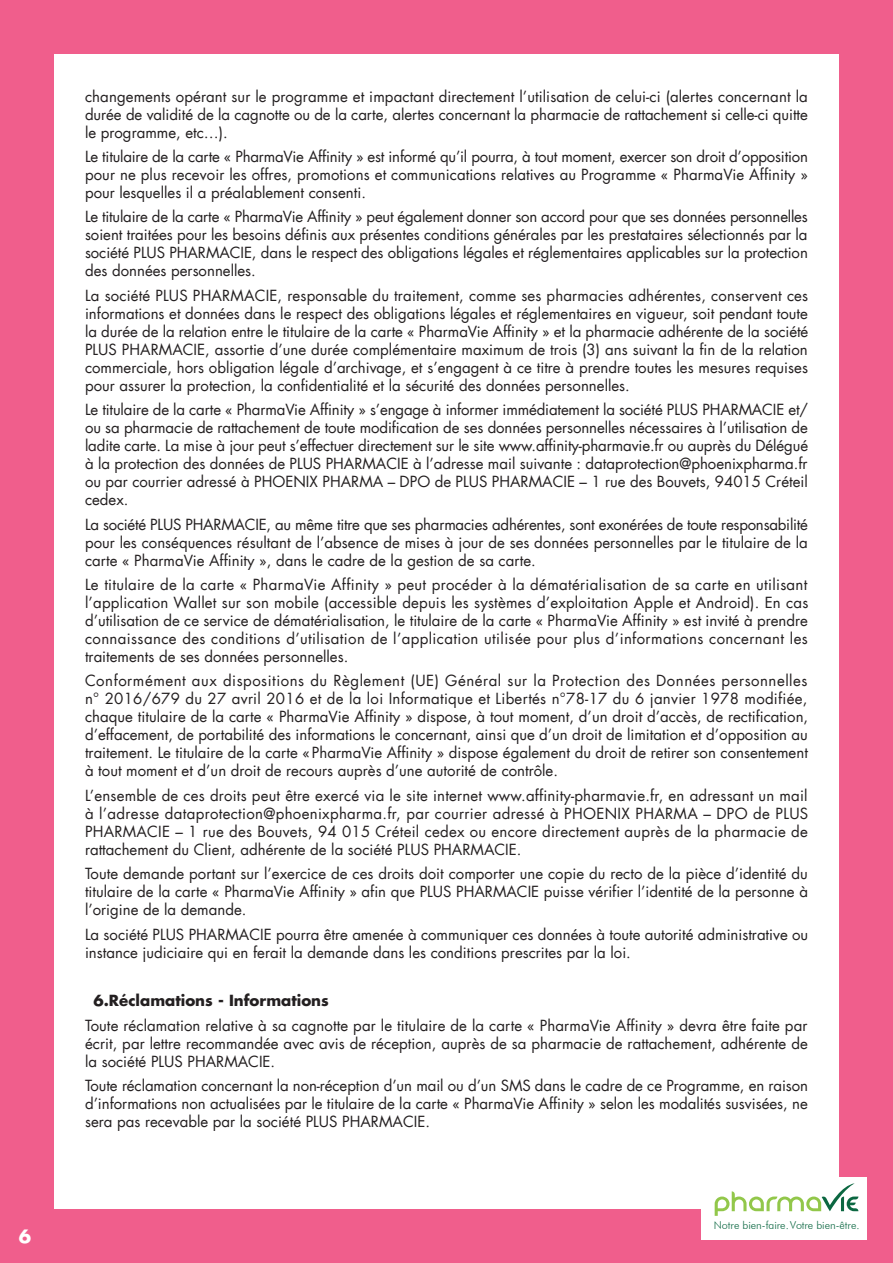
<style>
.page{position:relative;width:893px;height:1263px;background:#f05e8c}
.page>*{position:absolute;margin:0;border:0;box-sizing:border-box;transform-origin:0 0}
.t1{font:700 18px "Futura LT";color:#fff}
.t2{font:15px/18px "Futura LT";color:#231f20;text-align:justify}
.t3{font:700 15px "Futura LT";color:#231f20}
.t4{font:300 10.8px "Futura BT";color:#0b6741}
</style>
<div class="page">
<div style="left:54px;top:54px;width:785px;height:1155px;background:#fff"></div>
<div style="left:701px;top:1178px;width:166px;height:62px;background:#fff"></div>
<svg style="left:715px;top:1183px;width:143px;height:33px"></svg>
<p class="t1" style="left:19px;top:1225px;width:14px">6</p>
<p class="t2" style="left:85px;top:87px;width:724px">changements opérant sur le programme et impactant directement l’utilisation de celui-ci (alertes concernant la durée de validité de la cagnotte ou de la carte, alertes concernant la pharmacie de rattachement si celle-ci quitte le programme, etc…).</p>
<p class="t2" style="left:85px;top:148px;width:724px">Le titulaire de la carte « PharmaVie Affinity » est informé qu’il pourra, à tout moment, exercer son droit d’opposition pour ne plus recevoir les offres, promotions et communications relatives au Programme « PharmaVie Affinity » pour lesquelles il a préalablement consenti.</p>
<p class="t2" style="left:85px;top:208px;width:724px">Le titulaire de la carte « PharmaVie Affinity » peut également donner son accord pour que ses données personnelles soient traitées pour les besoins définis aux présentes conditions générales par les prestataires sélectionnés par la société PLUS PHARMACIE, dans le respect des obligations légales et réglementaires applicables sur la protection des données personnelles.</p>
<p class="t2" style="left:85px;top:286px;width:725px">La société PLUS PHARMACIE, responsable du traitement, comme ses pharmacies adhérentes, conservent ces informations et données dans le respect des obligations légales et réglementaires en vigueur, soit pendant toute la durée de la relation entre le titulaire de la carte « PharmaVie Affinity » et la pharmacie adhérente de la société PLUS PHARMACIE, assortie d’une durée complémentaire maximum de trois (3) ans suivant la fin de la relation commerciale, hors obligation légale d’archivage, et s’engagent à ce titre à prendre toutes les mesures requises pour assurer la protection, la confidentialité et la sécurité des données personnelles.</p>
<p class="t2" style="left:85px;top:401px;width:725px">Le titulaire de la carte « PharmaVie Affinity » s’engage à informer immédiatement la société PLUS PHARMACIE et/ ou sa pharmacie de rattachement de toute modification de ses données personnelles nécessaires à l’utilisation de ladite carte. La mise à jour peut s’effectuer directement sur le site www.affinity-pharmavie.fr ou auprès du Délégué à la protection des données de PLUS PHARMACIE à l’adresse mail suivante : dataprotection@phoenixpharma.fr ou par courrier adressé à PHOENIX PHARMA – DPO de PLUS PHARMACIE – 1 rue des Bouvets, 94015 Créteil cedex.</p>
<p class="t2" style="left:85px;top:515px;width:724px">La société PLUS PHARMACIE, au même titre que ses pharmacies adhérentes, sont exonérées de toute responsabilité pour les conséquences résultant de l’absence de mises à jour de ses données personnelles par le titulaire de la carte « PharmaVie Affinity », dans le cadre de la gestion de sa carte.</p>
<p class="t2" style="left:85px;top:576px;width:725px">Le titulaire de la carte « PharmaVie Affinity » peut procéder à la dématérialisation de sa carte en utilisant l’application Wallet sur son mobile (accessible depuis les systèmes d’exploitation Apple et Android). En cas d’utilisation de ce service de dématérialisation, le titulaire de la carte « PharmaVie Affinity » est invité à prendre connaissance des conditions d’utilisation de l’application utilisée pour plus d’informations concernant les traitements de ses données personnelles.</p>
<p class="t2" style="left:85px;top:672px;width:725px">Conformément aux dispositions du Règlement (UE) Général sur la Protection des Données personnelles n° 2016/679 du 27 avril 2016 et de la loi Informatique et Libertés n°78-17 du 6 janvier 1978 modifiée, chaque titulaire de la carte « PharmaVie Affinity » dispose, à tout moment, d’un droit d’accès, de rectification, d’effacement, de portabilité des informations le concernant, ainsi que d’un droit de limitation et d’opposition au traitement. Le titulaire de la carte « PharmaVie Affinity » dispose également du droit de retirer son consentement à tout moment et d’un droit de recours auprès d’une autorité de contrôle.</p>
<p class="t2" style="left:85px;top:786px;width:725px">L’ensemble de ces droits peut être exercé via le site internet www.affinity-pharmavie.fr, en adressant un mail à l’adresse dataprotection@phoenixpharma.fr, par courrier adressé à PHOENIX PHARMA – DPO de PLUS PHARMACIE – 1 rue des Bouvets, 94 015 Créteil cedex ou encore directement auprès de la pharmacie de rattachement du Client, adhérente de la société PLUS PHARMACIE.</p>
<p class="t2" style="left:85px;top:865px;width:724px">Toute demande portant sur l’exercice de ces droits doit comporter une copie du recto de la pièce d’identité du titulaire de la carte « PharmaVie Affinity » afin que PLUS PHARMACIE puisse vérifier l’identité de la personne à l’origine de la demande.</p>
<p class="t2" style="left:85px;top:925px;width:725px">La société PLUS PHARMACIE pourra être amenée à communiquer ces données à toute autorité administrative ou instance judiciaire qui en ferait la demande dans les conditions prescrites par la loi.</p>
<p class="t3" style="left:94px;top:991px;width:237px">6.Réclamations - Informations</p>
<p class="t2" style="left:85px;top:1016px;width:724px">Toute réclamation relative à sa cagnotte par le titulaire de la carte « PharmaVie Affinity » devra être faite par écrit, par lettre recommandée avec avis de réception, auprès de sa pharmacie de rattachement, adhérente de la société PLUS PHARMACIE.</p>
<p class="t2" style="left:85px;top:1077px;width:724px">Toute réclamation concernant la non-réception d’un mail ou d’un SMS dans le cadre de ce Programme, en raison d’informations non actualisées par le titulaire de la carte « PharmaVie Affinity » selon les modalités susvisées, ne sera pas recevable par la société PLUS PHARMACIE.</p>
<p class="t4" style="left:714px;top:1219px;width:147px">Notre bien-faire.Votre bien-être.</p>
</div>
